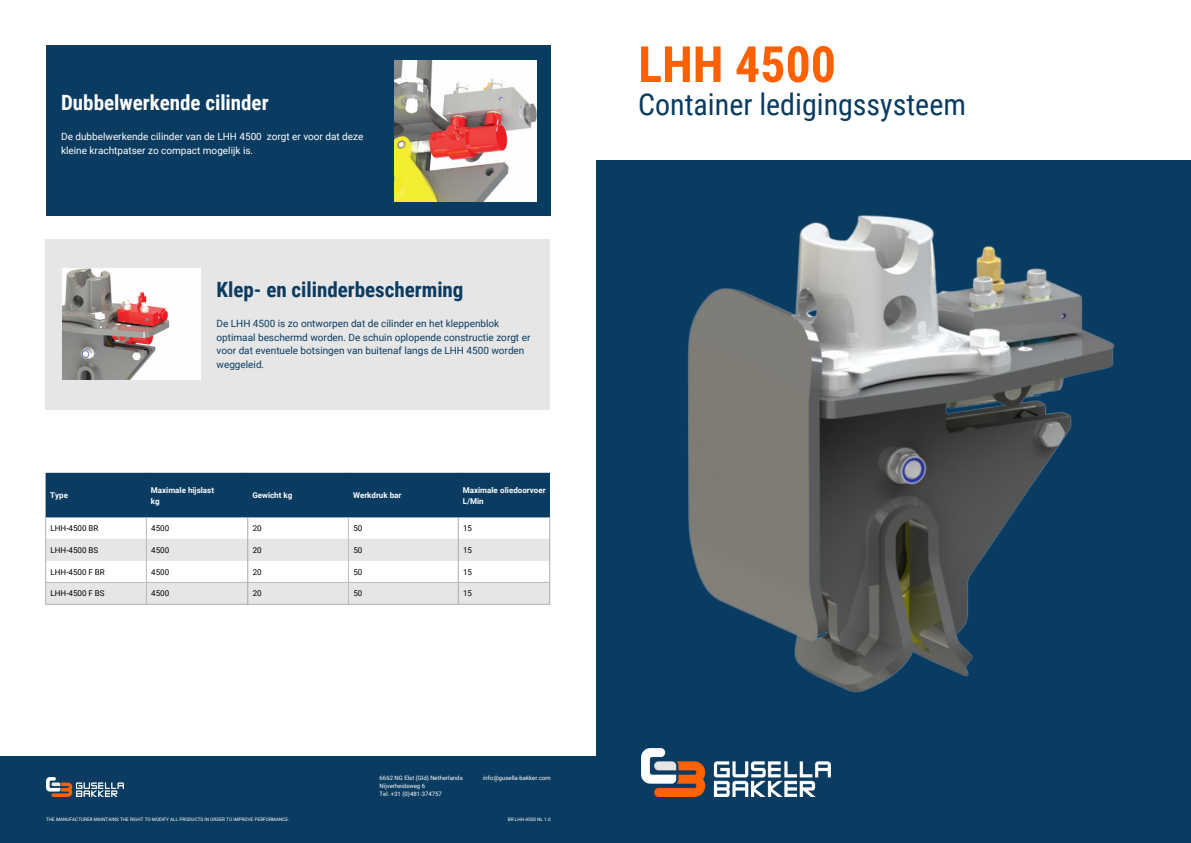
<style>
.page{position:relative;width:1191px;height:843px;background:#fff}
.page>*{position:absolute;margin:0;border:0;box-sizing:border-box;transform-origin:0 0}
.t1{font:700 50px "Roboto Condensed";color:#ff6100}
.t2{font:30px "Roboto Condensed";color:#0a3b61}
.t3{font:700 21px "Roboto Condensed";color:#0a3b61}
.t4{font:700 21px "Roboto Condensed";color:#fff}
.t5{font:10px/13.5px "Roboto";color:#0a3b61}
.t6{font:10px/13.5px "Roboto";color:#fff}
.t7{font:8px "Roboto";color:#000}
.t8{font:700 8px/10.7px "Roboto";color:#fff}
.t9{font:6px/8px "Roboto";color:#fff}
.t10{font:4.7px "Roboto";color:#fff}
</style>
<div class="page">
<div style="left:595px;top:160px;width:595px;height:682px;background:#0a3b61"></div>
<img style="left:641px;top:748px;width:189px;height:48px">
<div style="left:353px;top:45px;width:198px;height:171px;background:#0a3b61"></div>
<img style="left:394px;top:60px;width:142px;height:142px">
<div style="left:0;top:756px;width:595px;height:86px;background:#0a3b61"></div>
<img style="left:46px;top:777px;width:77px;height:19px">
<div style="left:46px;top:473px;width:504px;height:44px;background:#0a3b61"></div>
<svg style="left:46px;top:538px;width:503px;height:65px"></svg>
<hr style="left:45px;top:517px;width:1px;height:86px;background:#bfbfbf">
<hr style="left:45px;top:582px;width:504px;height:1px;background:#bfbfbf">
<hr style="left:45px;top:603px;width:504px;height:1px;background:#bfbfbf">
<hr style="left:146px;top:517px;width:1px;height:87px;background:#bfbfbf">
<hr style="left:247px;top:517px;width:1px;height:87px;background:#bfbfbf">
<hr style="left:348px;top:517px;width:1px;height:87px;background:#bfbfbf">
<hr style="left:457px;top:517px;width:1px;height:87px;background:#bfbfbf">
<hr style="left:549px;top:517px;width:1px;height:87px;background:#bfbfbf">
<div style="left:46px;top:45px;width:333px;height:171px;background:#0a3b61"></div>
<div style="left:45px;top:239px;width:172px;height:171px;background:#e6e6e6"></div>
<div style="left:201px;top:239px;width:349px;height:171px;background:#e6e6e6"></div>
<img style="left:62px;top:269px;width:139px;height:111px">
<img style="left:688px;top:215px;width:427px;height:478px">
<p class="t4" style="left:61px;top:91px;width:209px">Dubbelwerkende cilinder</p>
<p class="t6" style="left:61px;top:130px;width:304px">De dubbelwerkende cilinder van de LHH 4500 zorgt er voor dat deze kleine krachtpatser zo compact mogelijk is.</p>
<p class="t8" style="left:50px;top:490px;width:19px">Type</p>
<p class="t3" style="left:216px;top:277px;width:248px">Klep- en cilinderbescherming</p>
<p class="t5" style="left:216px;top:317px;width:315px">De LHH 4500 is zo ontworpen dat de cilinder en het kleppenblok optimaal beschermd worden. De schuin oplopende constructie zorgt er voor dat eventuele botsingen van buitenaf langs de LHH 4500 worden weggeleid.</p>
<h2 class="t8" style="left:151px;top:484px;width:65px">Maximale hijslast</h2>
<h3 class="t8" style="left:151px;top:495px;width:10px">kg</h3>
<p class="t8" style="left:252px;top:490px;width:41px">Gewicht kg</p>
<p class="t8" style="left:353px;top:490px;width:50px">Werkdruk bar</p>
<p class="t8" style="left:462px;top:484px;width:84px">Maximale oliedoorvoer<br>L/Min</p>
<p class="t7" style="left:51px;top:523px;width:49px">LHH-4500 BR</p>
<p class="t7" style="left:151px;top:523px;width:19px">4500</p>
<p class="t7" style="left:253px;top:523px;width:10px">20</p>
<p class="t7" style="left:353px;top:523px;width:10px">50</p>
<p class="t7" style="left:463px;top:523px;width:10px">15</p>
<p class="t7" style="left:51px;top:545px;width:49px">LHH-4500 BS</p>
<p class="t7" style="left:151px;top:545px;width:19px">4500</p>
<p class="t7" style="left:253px;top:545px;width:10px">20</p>
<p class="t7" style="left:353px;top:545px;width:10px">50</p>
<p class="t7" style="left:463px;top:545px;width:10px">15</p>
<p class="t7" style="left:51px;top:567px;width:56px">LHH-4500 F BR</p>
<p class="t7" style="left:151px;top:567px;width:19px">4500</p>
<p class="t7" style="left:253px;top:567px;width:10px">20</p>
<p class="t7" style="left:353px;top:567px;width:10px">50</p>
<p class="t7" style="left:463px;top:567px;width:10px">15</p>
<p class="t7" style="left:51px;top:588px;width:55px">LHH-4500 F BS</p>
<p class="t7" style="left:151px;top:588px;width:19px">4500</p>
<p class="t7" style="left:253px;top:588px;width:10px">20</p>
<p class="t7" style="left:353px;top:588px;width:10px">50</p>
<p class="t7" style="left:463px;top:588px;width:10px">15</p>
<h4 class="t10" style="left:46px;top:816px;width:245px">THE MANUFACTURER MAINTAINS THE RIGHT TO MODIFY ALL PRODUCTS IN ORDER TO IMPROVE PERFORMANCE.</h4>
<p class="t9" style="left:379px;top:773px;width:85px">6662 NG Elst (Gld) Netherlands<br>Nijverheidsweg 6<br>Tel. +31 (0)481-374757</p>
<p class="t9" style="left:483px;top:773px;width:69px">info@gusella-bakker.com</p>
<p class="t10" style="left:508px;top:816px;width:44px">BR LHH-4500 NL 1.0</p>
<h1 class="t1" style="left:638px;top:36px;width:199px">LHH 4500</h1>
<h2 class="t2" style="left:638px;top:87px;width:329px">Container ledigingssysteem</h2>
</div>
